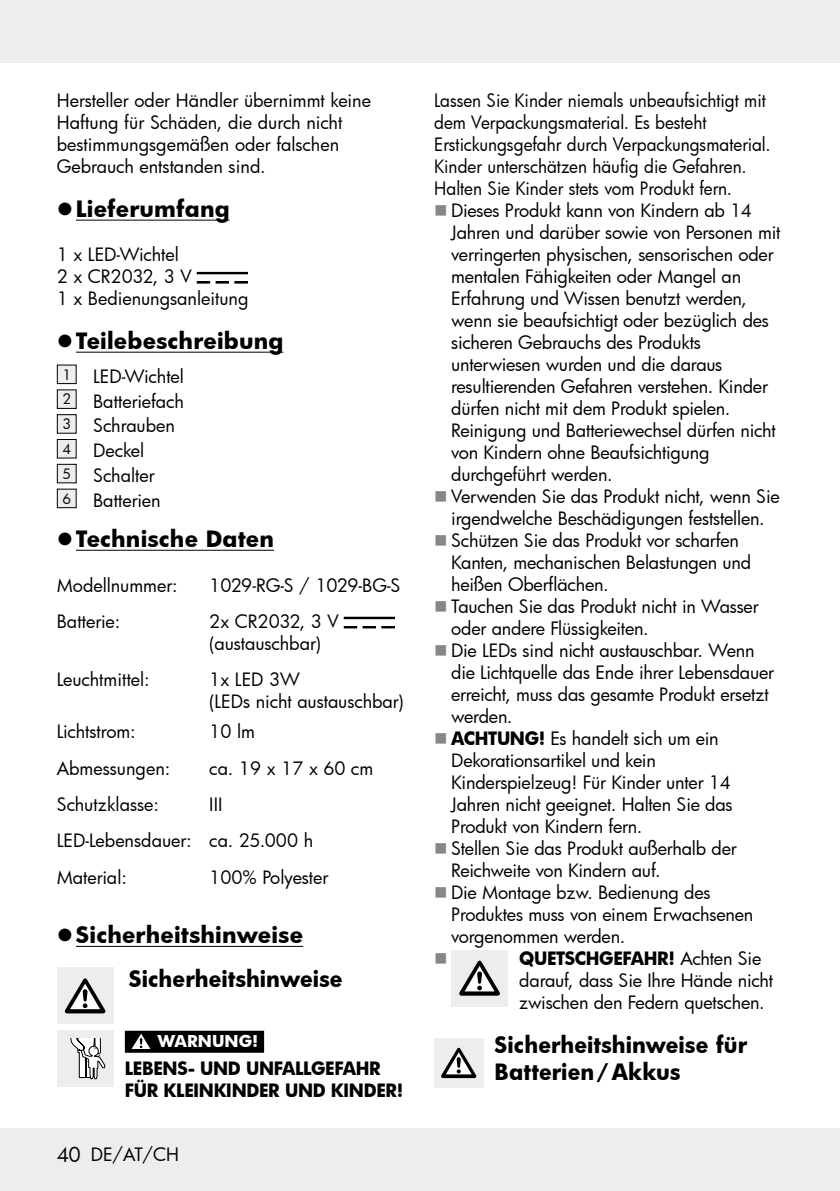
<style>
.page{position:relative;width:840px;height:1191px;background:#fff}
.page>*{position:absolute;margin:0;border:0;box-sizing:border-box;transform-origin:0 0}
.t1{font:700 22px/44px "Futura";letter-spacing:.005em;color:#000}
.t2{font:700 22px/26.4px "Futura";letter-spacing:.005em;color:#000;scale:.95 1}
.t3{font:18px/22px "Futura";letter-spacing:-.01em;color:#000}
.t4{font:18px/22px "Futura";letter-spacing:-.01em;color:#000;scale:.95 1}
.t5{font:700 18px/22px "Futura";letter-spacing:-.02em;color:#000;scale:.95 1}
.t6{font:700 16px "Futura";color:#fff}
.s1{font-size:20px}
.s2{font-weight:700}
</style>
<div class="page">
<div style="left:0;top:0;width:839px;height:62px;background:#ededed"></div>
<div style="left:0;top:1128px;width:839px;height:63px;background:#ededed"></div>
<hr style="left:76px;top:220px;width:153px;height:1px;background:#000">
<hr style="left:76px;top:352px;width:207px;height:1px;background:#000">
<hr style="left:76px;top:550px;width:198px;height:1px;background:#000">
<hr style="left:76px;top:946px;width:227px;height:1px;background:#000">
<div style="left:125px;top:1030px;width:139px;height:22px;background:#000"></div>
<svg style="left:216px;top:282px;width:12px;height:1px"></svg>
<svg style="left:197px;top:282px;width:12px;height:1px"></svg>
<svg style="left:235px;top:282px;width:12px;height:1px"></svg>
<div style="left:197px;top:272px;width:50px;height:2px;border:1px solid #000"></div>
<div style="left:57px;top:365px;width:19px;height:18px;background:#ededed"></div>
<div style="left:57px;top:364px;width:20px;height:20px;border:1px solid #000"></div>
<div style="left:57px;top:390px;width:19px;height:18px;background:#ededed"></div>
<div style="left:57px;top:389px;width:20px;height:20px;border:1px solid #000"></div>
<div style="left:57px;top:415px;width:19px;height:18px;background:#ededed"></div>
<div style="left:57px;top:414px;width:20px;height:20px;border:1px solid #000"></div>
<div style="left:57px;top:439px;width:19px;height:19px;background:#ededed"></div>
<div style="left:57px;top:439px;width:20px;height:19px;border:1px solid #000"></div>
<div style="left:57px;top:464px;width:19px;height:19px;background:#ededed"></div>
<div style="left:57px;top:464px;width:20px;height:19px;border:1px solid #000"></div>
<div style="left:57px;top:489px;width:19px;height:19px;background:#ededed"></div>
<div style="left:57px;top:488px;width:20px;height:20px;border:1px solid #000"></div>
<svg style="left:363px;top:626px;width:12px;height:2px"></svg>
<svg style="left:344px;top:626px;width:12px;height:2px"></svg>
<svg style="left:381px;top:626px;width:13px;height:2px"></svg>
<div style="left:344px;top:617px;width:50px;height:1px;border:1px solid #000"></div>
<div style="left:57px;top:967px;width:56px;height:57px;background:#ededed"></div>
<svg style="left:65px;top:978px;width:40px;height:35px"></svg>
<div style="left:57px;top:1030px;width:56px;height:57px;background:#ededed"></div>
<svg style="left:70px;top:1039px;width:35px;height:41px"></svg>
<svg style="left:131px;top:1033px;width:19px;height:16px"></svg>
<div style="left:451px;top:949px;width:56px;height:57px;background:#ededed"></div>
<svg style="left:459px;top:960px;width:40px;height:35px"></svg>
<div style="left:434px;top:1038px;width:49px;height:49px;background:#ededed"></div>
<svg style="left:441px;top:1047px;width:35px;height:31px"></svg>
<p class="t3" style="left:57px;top:89px;width:316px">Hersteller oder Händler übernimmt keine Haftung für Schäden, die durch nicht bestimmungsgemäßen oder falschen Gebrauch entstanden sind.</p>
<p class="t1" style="left:76px;top:186px;width:155px">Lieferumfang</p>
<p class="t3" style="left:57px;top:243px;width:193px">1 x LED-Wichtel<br>2 x CR2032, 3 V<br>1 x Bedienungsanleitung</p>
<p class="t1" style="left:76px;top:318px;width:209px">Teilebeschreibung</p>
<p class="t3" style="left:62px;top:363px;width:123px;line-height:24.8px"><sup>1</sup> LED-Wichtel<br><sup>2</sup> Batteriefach<br><sup>3</sup> Schrauben<br><sup>4</sup> Deckel<br><sup>5</sup> Schalter<br><sup>6</sup> Batterien</p>
<p class="t1" style="left:76px;top:516px;width:199px">Technische Daten</p>
<p class="t3" style="left:57px;top:573px;width:122px">Modellnummer:</p>
<p class="t3" style="left:209px;top:573px;width:193px">1029-RG-S / 1029-BG-S</p>
<p class="t3" style="left:57px;top:610px;width:65px">Batterie:</p>
<p class="t3" style="left:209px;top:610px;width:131px">2x CR2032, 3 V (austauschbar)</p>
<p class="t3" style="left:57px;top:668px;width:95px">Leuchtmittel:</p>
<p class="t3" style="left:209px;top:668px;width:196px">1x LED 3W<br>(LEDs nicht austauschbar)</p>
<p class="t3" style="left:57px;top:720px;width:81px">Lichtstrom:</p>
<p class="t3" style="left:209px;top:720px;width:47px">10 lm</p>
<p class="t3" style="left:57px;top:756px;width:115px">Abmessungen:</p>
<p class="t3" style="left:209px;top:756px;width:165px">ca. 19 x 17 x 60 cm</p>
<p class="t3" style="left:57px;top:793px;width:104px">Schutzklasse:</p>
<p class="t3" style="left:57px;top:786px;width:258px;line-height:36.4px;text-indent:152px">III<br>LED-Lebensdauer: ca. 25.000 h<br>Material:</p>
<p class="t3" style="left:209px;top:865px;width:121px">100% Polyester</p>
<p class="t1" style="left:129px;top:912px;width:215px;text-indent:-53px">Sicherheitshinweise<br>Sicherheitshinweise</p>
<p class="t6" style="left:157px;top:1030px;width:102px">WARNUNG!</p>
<p class="t5" style="left:125px;top:1057px;width:294px">LEBENS- UND UNFALLGEFAHR<br>FÜR KLEINKINDER UND KINDER!</p>
<p class="t3" style="left:57px;top:1143px;width:123px"><span class="s1">40</span> DE/AT/CH</p>
<p class="t4" style="left:434px;top:89px;width:352px">Lassen Sie Kinder niemals unbeaufsichtigt mit dem Verpackungsmaterial. Es besteht Erstickungsgefahr durch Verpackungsmaterial.<br>Kinder unterschätzen häufig die Gefahren.<br>Halten Sie Kinder stets vom Produkt fern.</p>
<p class="t3" style="left:451px;top:199px;width:331px">Dieses Produkt kann von Kindern ab 14<br>Jahren und darüber sowie von Personen mit verringerten physischen, sensorischen oder mentalen Fähigkeiten oder Mangel an Erfahrung und Wissen benutzt werden, wenn sie beaufsichtigt oder bezüglich des sicheren Gebrauchs des Produkts unterwiesen wurden und die daraus resultierenden Gefahren verstehen. Kinder dürfen nicht mit dem Produkt spielen.<br>Reinigung und Batteriewechsel dürfen nicht von Kindern ohne Beaufsichtigung durchgeführt werden.<br>Verwenden Sie das Produkt nicht, wenn Sie irgendwelche Beschädigungen feststellen.<br>Schützen Sie das Produkt vor scharfen Kanten, mechanischen Belastungen und heißen Oberflächen.<br>Tauchen Sie das Produkt nicht in Wasser oder andere Flüssigkeiten.<br>Die LEDs sind nicht austauschbar. Wenn die Lichtquelle das Ende ihrer Lebensdauer erreicht, muss das gesamte Produkt ersetzt werden.<br><span class="s2">ACHTUNG!</span> Es handelt sich um ein Dekorationsartikel und kein Kinderspielzeug! Für Kinder unter 14<br>Jahren nicht geeignet. Halten Sie das Produkt von Kindern fern.<br>Stellen Sie das Produkt außerhalb der Reichweite von Kindern auf.<br>Die Montage bzw. Bedienung des Produktes muss von einem Erwachsenen vorgenommen werden.</p>
<p class="t3" style="left:519px;top:947px;width:255px"><span class="s2">QUETSCHGEFAHR!</span> Achten Sie darauf, dass Sie Ihre Hände nicht zwischen den Federn quetschen.</p>
<p class="t2" style="left:494px;top:1031px;width:267px">Sicherheitshinweise für<br>Batterien/Akkus</p>
</div>
